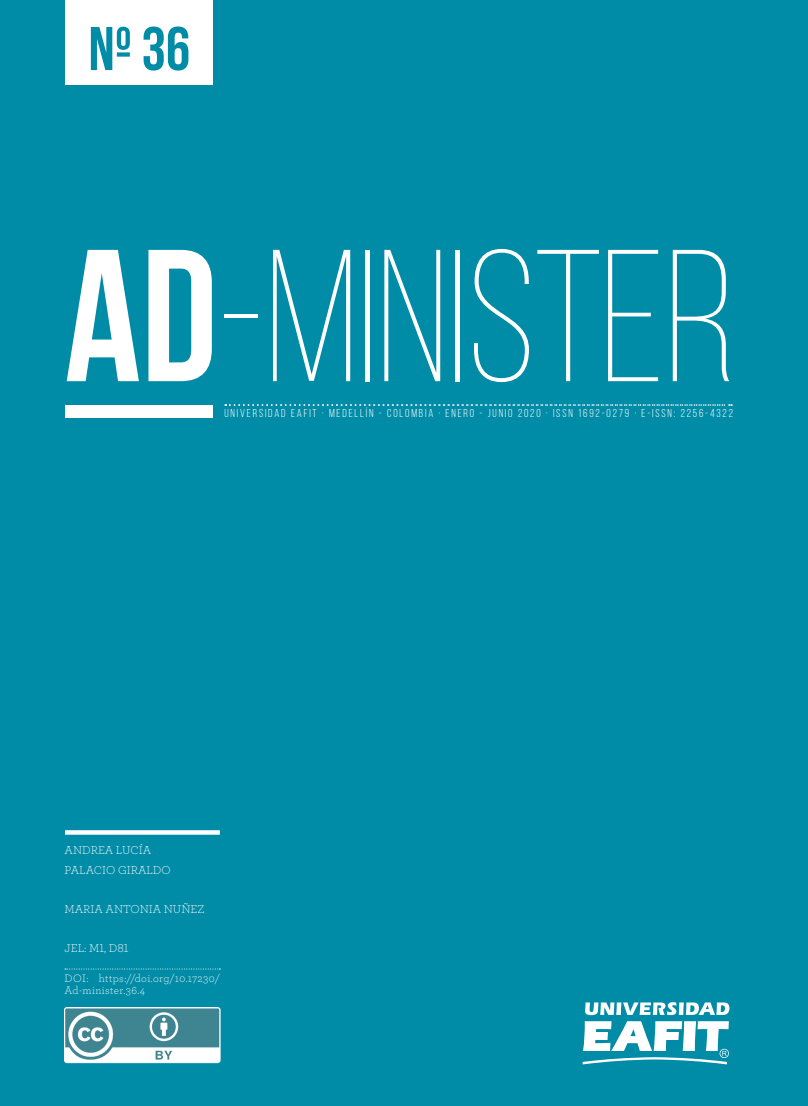
<style>
.page{position:relative;width:808px;height:1106px;background:#008ca7}
.page>*{position:absolute;margin:0;border:0;box-sizing:border-box;transform-origin:0 0}
.t1{font:300 187.5px "Bebas Neue";color:#fff}
.t2{font:700 61.5px "Bebas Neue";color:#008ca7}
.Autor_y_JEL{font:300 12px/19.5px "Archer Pro";color:#fff}
.t3{font:11.4px "Bebas Neue";letter-spacing:.16em;color:#fff}
.SUBTITULO{font:300 11.25px/11.2px "Archer Pro";letter-spacing:.035em;color:#fff}
.s1{font-weight:700}
</style>
<div class="page">
<svg style="left:583px;top:1021px;width:146px;height:43px"></svg>
<svg style="left:585px;top:1002px;width:144px;height:13px"></svg>
<div style="left:65px;top:405px;width:148px;height:13px;background:#fff"></div>
<svg style="left:225px;top:404px;width:507px;height:2px"></svg>
<div style="left:65px;top:0;width:148px;height:84px;background:#fff"></div>
<img style="left:65px;top:1007px;width:156px;height:56px">
<svg style="left:65px;top:830px;width:155px;height:4px"></svg>
<svg style="left:65px;top:968px;width:155px;height:1px"></svg>
<h2 class="t2" style="left:88px;top:15px;width:103px">Nº 36</h2>
<h1 class="t1" style="left:65px;top:217px;width:673px"><span class="s1">AD</span>-MINISTER</h1>
<p class="t3" style="left:225px;top:407px;width:510px">UNIVERSIDAD EAFIT · MEDELLÍN - COLOMBIA · ENERO - JUNIO 2020 · ISSN 1692-0279 · E-ISSN: 2256-4322</p>
<p class="Autor_y_JEL" style="left:65px;top:839px;width:108px">ANDREA LUCÍA<br>PALACIO GIRALDO</p>
<p class="Autor_y_JEL" style="left:65px;top:898px;width:141px">MARIA ANTONIA NUÑEZ</p>
<p class="Autor_y_JEL" style="left:65px;top:937px;width:66px">JEL: M1, D81</p>
<p class="SUBTITULO" style="left:65px;top:972px;width:157px">DOI: https://doi.org/10.17230/<br>Ad-minister.36.4</p>
</div>
